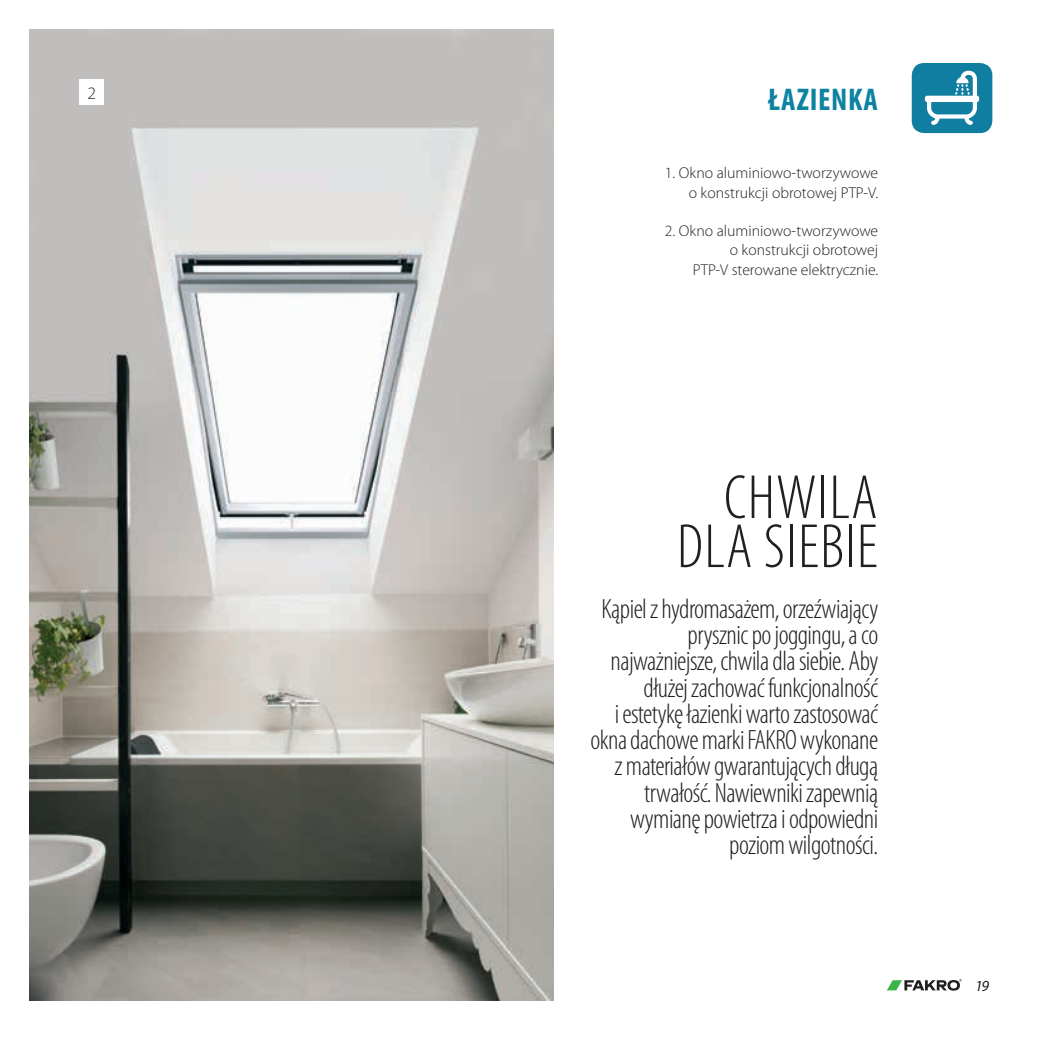
<style>
.page{position:relative;width:1042px;height:1042px;background:#fff}
.page>*{position:absolute;margin:0;border:0;box-sizing:border-box;transform-origin:0 0}
.t1{font:300 condensed 63px/49px "Myriad Pro";letter-spacing:.02em;color:#231f20;text-align:right}
.t2{font:700 condensed 31.5px "Myriad Pro";letter-spacing:.02em;color:#0d83a1}
.t3{font:300 condensed 28px/26.2px "Myriad Pro";letter-spacing:-.02em;color:#231f20;text-align:right}
.t4{font:300 17.5px "Myriad Pro";color:#231f20}
.t5{font:300 15.75px/19.2px "Myriad Pro";color:#231f20;text-align:right}
.t6{font:italic 15.4px "Myriad Pro";color:#231f20}
</style>
<div class="page">
<svg style="left:887px;top:979px;width:75px;height:11px"></svg>
<img style="left:30px;top:30px;width:523px;height:970px">
<div style="left:912px;top:63px;width:80px;height:70px;background:#107ea0;border-radius:12px"></div>
<svg style="left:925px;top:70px;width:54px;height:55px"></svg>
<div style="left:79px;top:79px;width:25px;height:26px;background:#fff"></div>
<p class="t4" style="left:88px;top:83px;width:10px">2</p>
<p class="t2" style="left:768px;top:80px;width:111px">ŁAZIENKA</p>
<p class="t5" style="left:665px;top:164px;width:215px">1. Okno aluminiowo-tworzywowe o konstrukcji obrotowej PTP-V.</p>
<p class="t5" style="left:665px;top:221px;width:215px">2. Okno aluminiowo-tworzywowe o konstrukcji obrotowej<br>PTP-V sterowane elektrycznie.</p>
<h1 class="t1" style="left:677px;top:474px;width:202px">CHWILA<br>DLA SIEBIE</h1>
<p class="t3" style="left:590px;top:596px;width:289px">Kąpiel z hydromasażem, orzeźwiający prysznic po joggingu, a co najważniejsze, chwila dla siebie. Aby dłużej zachować funkcjonalność<br>i estetykę łazienki warto zastosować okna dachowe marki FAKRO wykonane z materiałów gwarantujących długą trwałość. Nawiewniki zapewnią wymianę powietrza i odpowiedni poziom wilgotności.</p>
<p class="t6" style="left:975px;top:976px;width:16px">19</p>
</div>
